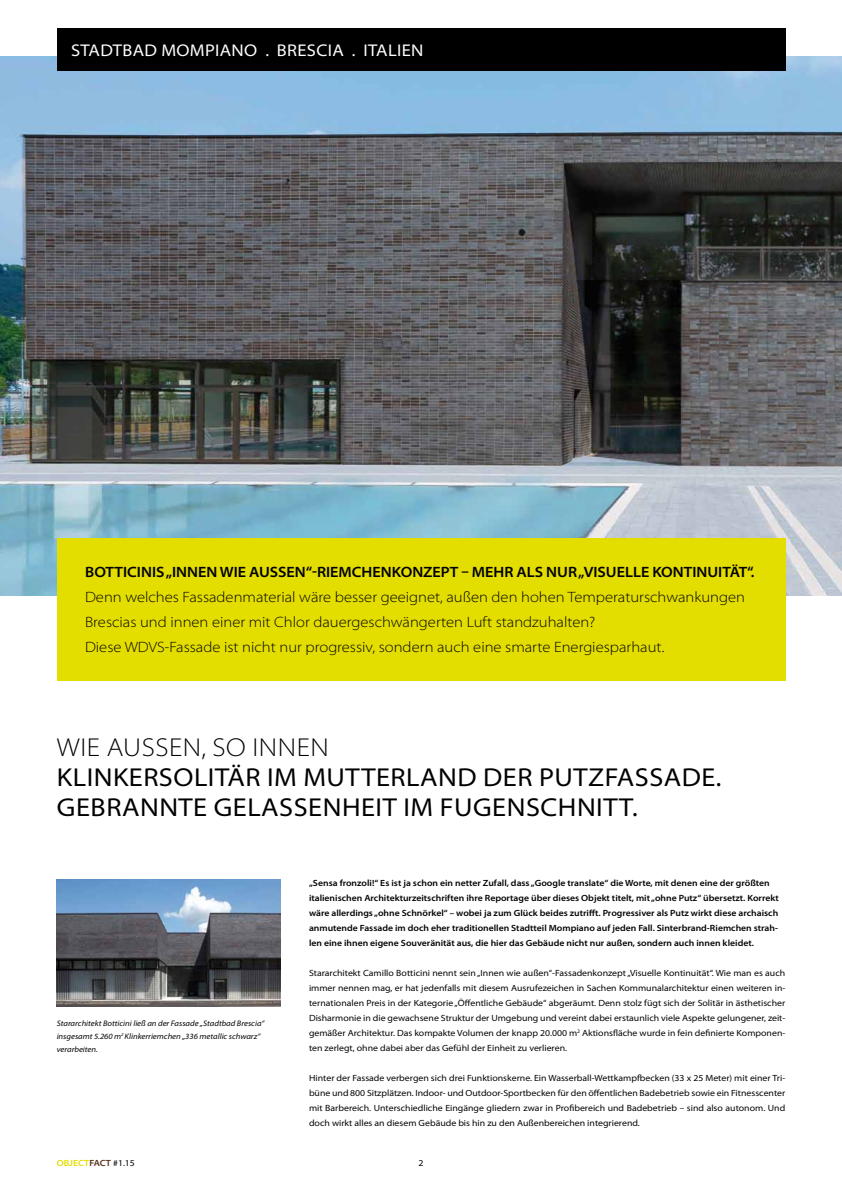
<style>
.page{position:relative;width:842px;height:1191px;background:#fff}
.page>*{position:absolute;margin:0;border:0;box-sizing:border-box;transform-origin:0 0}
.t1{font:semi-expanded 26px/30px "Myriad Pro";letter-spacing:.02em;color:#000}
.t2{font:300 semi-expanded 26px "Myriad Pro";letter-spacing:.02em;color:#000}
.t3{font:semi-expanded 17px "Myriad Pro";letter-spacing:.02em;color:#fff}
.t4{font:300 semi-expanded 15px/25px "Myriad Pro";color:#000}
.t5{font:600 semi-expanded 15px "Myriad Pro";color:#000}
.t6{font:semi-expanded 9px/15px "Myriad Pro";color:#000;text-align:justify}
.t7{font:600 semi-expanded 9px/15px "Myriad Pro";color:#000}
.t8{font:600 semi-expanded 9px "Myriad Pro";color:#e3dd00}
.t9{font:italic semi-expanded 8px/13px "Myriad Pro";color:#000}
.s1{color:#583119}
.s2{font-weight:400;color:#000}
</style>
<div class="page">
<img style="left:0;top:57px;width:842px;height:538px">
<div style="left:57px;top:28px;width:728px;height:43px;background:#000"></div>
<div style="left:57px;top:537px;width:728px;height:143px;background:#e3dd00"></div>
<img style="left:57px;top:879px;width:224px;height:127px">
<h2 class="t3" style="left:71px;top:41px;width:351px">Stadtbad Mompiano . Brescia . ItalieN</h2>
<h3 class="t5" style="left:85px;top:564px;width:20px">Bott</h3>
<h3 class="t5" style="left:123px;top:564px;width:319px">icinis „Innen wie auSSen“-Riemchenkonzept</h3>
<h3 class="t5" style="left:461px;top:564px;width:295px">– mehr als nur „Visuelle Kontinuität“.</h3>
<p class="t4" style="left:85px;top:585px;width:661px">Denn welches Fassadenmaterial wäre besser geeignet, außen den hohen Temperaturschwankungen<br>Brescias und innen einer mit Chlor dauergeschwängerten Luft standzuhalten?<br>Diese WDVS-Fassade ist nicht nur progressiv, sondern auch eine smarte Energiesparhaut.</p>
<h1 class="t2" style="left:57px;top:733px;width:273px">Wie auSSen, so innen</h1>
<h1 class="t1" style="left:57px;top:763px;width:666px">Klinkersolitär im Mutterland der Putzfassade.<br>Gebrannte Gelassenheit im Fugenschnitt.</h1>
<p class="t9" style="left:57px;top:1016px;width:209px">Stararchitekt Botticini ließ an der Fassade „Stadtbad Brescia“ insgesamt 5.260 m<sup>2</sup> Klinkerriemchen „336 metallic schwarz“ verarbeiten.</p>
<p class="t7" style="left:309px;top:875px;width:471px">„Sensa fronzoli!“ Es ist ja schon ein netter Zufall, dass „Google translate“ die Worte, mit denen eine der größten italienischen Architekturzeitschriften ihre Reportage über dieses Objekt titelt, mit „ohne Putz“ übersetzt. Korrekt wäre allerdings „ohne Schnörkel“ – wobei ja zum Glück beides zutrifft. Progressiver als Putz wirkt diese archaisch anmutende Fassade im doch eher traditionellen Stadtteil Mompiano auf jeden Fall. Sinterbrand-Riemchen strah&shy;len eine ihnen eigene Souveränität aus, die hier das Gebäude nicht nur außen, sondern auch innen kleidet.</p>
<p class="t6" style="left:309px;top:965px;width:478px">Stararchitekt Camillo Botticini nennt sein „I nnen wie außen“-Fassadenkonzept „Visuelle Kontinuität“. Wie man es auch immer nennen mag, er hat jedenfalls mit diesem Ausrufezeichen in Sachen Kommunalarchitektur einen weiteren in&shy;ternationalen Preis in der Kategorie „Öffentliche Gebäude“ abgeräumt. Denn stolz fügt sich der Solitär in ästhetischer Disharmonie in die gewachsene Struktur der U mgebung und vereint dabei erstaunlich viele Aspekte gelungener, zeit&shy;gemäßer Architektur. Das kompakte Volumen der knapp 20.000 m<sup>2</sup> Aktionsfläche wurde in fein definierte Komponen&shy;ten zerlegt, ohne dabei aber das Gefühl der Einheit zu verlieren.</p>
<p class="t6" style="left:309px;top:1070px;width:478px">H inter der Fassade verbergen sich drei Funktionskerne. Ein Wasserball-Wettkampfbecken (33 x 25 Meter) mit einer Tri&shy;büne und 800 Sitzplätzen. I ndoor- und Outdoor-Sportbecken für den öffentlichen Badebetrieb sowie ein Fitnesscenter mit Barbereich. U nterschiedliche Eingänge gliedern zwar in Profibereich und Badebetrieb – sind also autonom. U nd doch wirkt alles an diesem Gebäude bis hin zu den Außenbereichen integrierend.</p>
<p class="t8" style="left:57px;top:1158px;width:80px">OBJECT<span class="s1">FACT</span> <span class="s2">#1.15</span></p>
<p class="t6" style="left:418px;top:1155px;width:7px">2</p>
</div>
